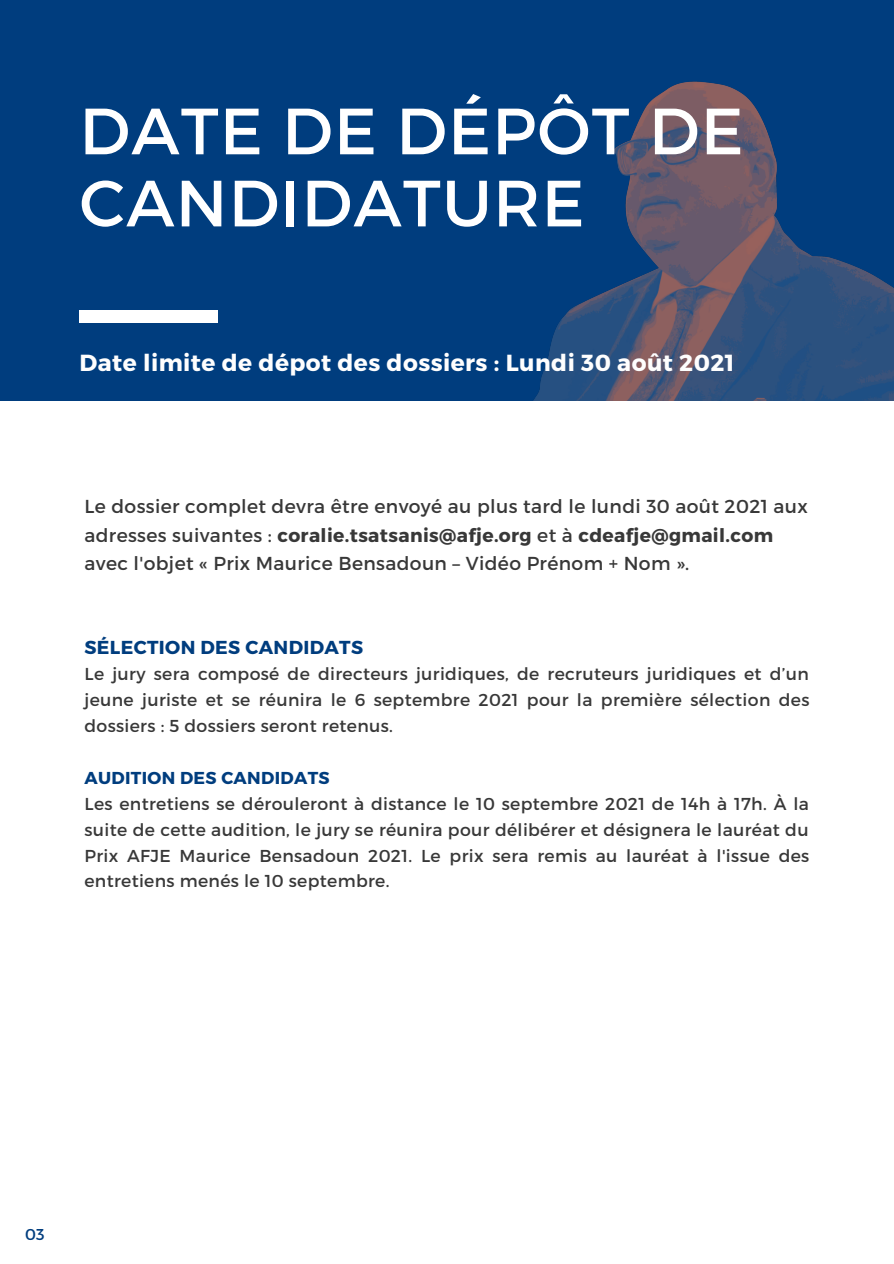
<style>
.page{position:relative;width:894px;height:1264px;background:#fff}
.page>*{position:absolute;margin:0;border:0;box-sizing:border-box;transform-origin:0 0}
.t1{font:65.25px/72px "Montserrat";letter-spacing:.02em;color:#fff}
.t2{font:700 23.25px "Montserrat";letter-spacing:.02em;color:#fefefe}
.t3{font:18.75px/28.2px "Montserrat";letter-spacing:.02em;color:#383838}
.t4{font:700 18.75px "Montserrat";letter-spacing:.02em;color:#003d7e}
.t5{font:17.25px/26px "Montserrat";letter-spacing:.02em;color:#383838;text-align:justify}
.t6{font:700 17.25px "Montserrat";letter-spacing:.02em;color:#003d7e}
.t7{font:15.75px "Montserrat";color:#003d7e}
.s1{font-weight:700}
</style>
<div class="page">
<div style="left:0;top:0;width:893px;height:400px;background:#003d7e"></div>
<img style="left:534px;top:81px;width:359px;height:319px">
<div style="left:79px;top:310px;width:139px;height:13px;background:#fff"></div>
<p class="t1" style="left:79px;top:92px;width:665px">DATE DE DÉPÔT DE<br>CANDIDATURE</p>
<p class="t2" style="left:79px;top:348px;width:656px">Date limite de dépot des dossiers : Lundi 30 août 2021</p>
<p class="t3" style="left:84px;top:491px;width:724px">Le dossier complet devra être envoyé au plus tard le lundi 30 août 2021 aux adresses suivantes : <span class="s1">coralie.tsatsanis@afje.org</span> et à <span class="s1">cdeafje@gmail.com </span>avec l'objet « Prix Maurice Bensadoun – Vidéo Prénom + Nom ».</p>
<p class="t4" style="left:84px;top:635px;width:280px">SÉLECTION DES CANDIDATS</p>
<p class="t5" style="left:84px;top:660px;width:726px">Le jury sera composé de directeurs juridiques, de recruteurs juridiques et d’un jeune juriste et se réunira le 6 septembre 2021 pour la première sélection des dossiers : 5 dossiers seront retenus.</p>
<p class="t6" style="left:84px;top:766px;width:247px">AUDITION DES CANDIDATS</p>
<p class="t5" style="left:84px;top:789px;width:726px">Les entretiens se dérouleront à distance le 10 septembre 2021 de 14h à 17h. À la suite de cette audition, le jury se réunira pour délibérer et désignera le lauréat du Prix AFJE Maurice Bensadoun 2021. Le prix sera remis au lauréat à l'issue des entretiens menés le 10 septembre.</p>
<p class="t7" style="left:25px;top:1223px;width:21px">03</p>
</div>
